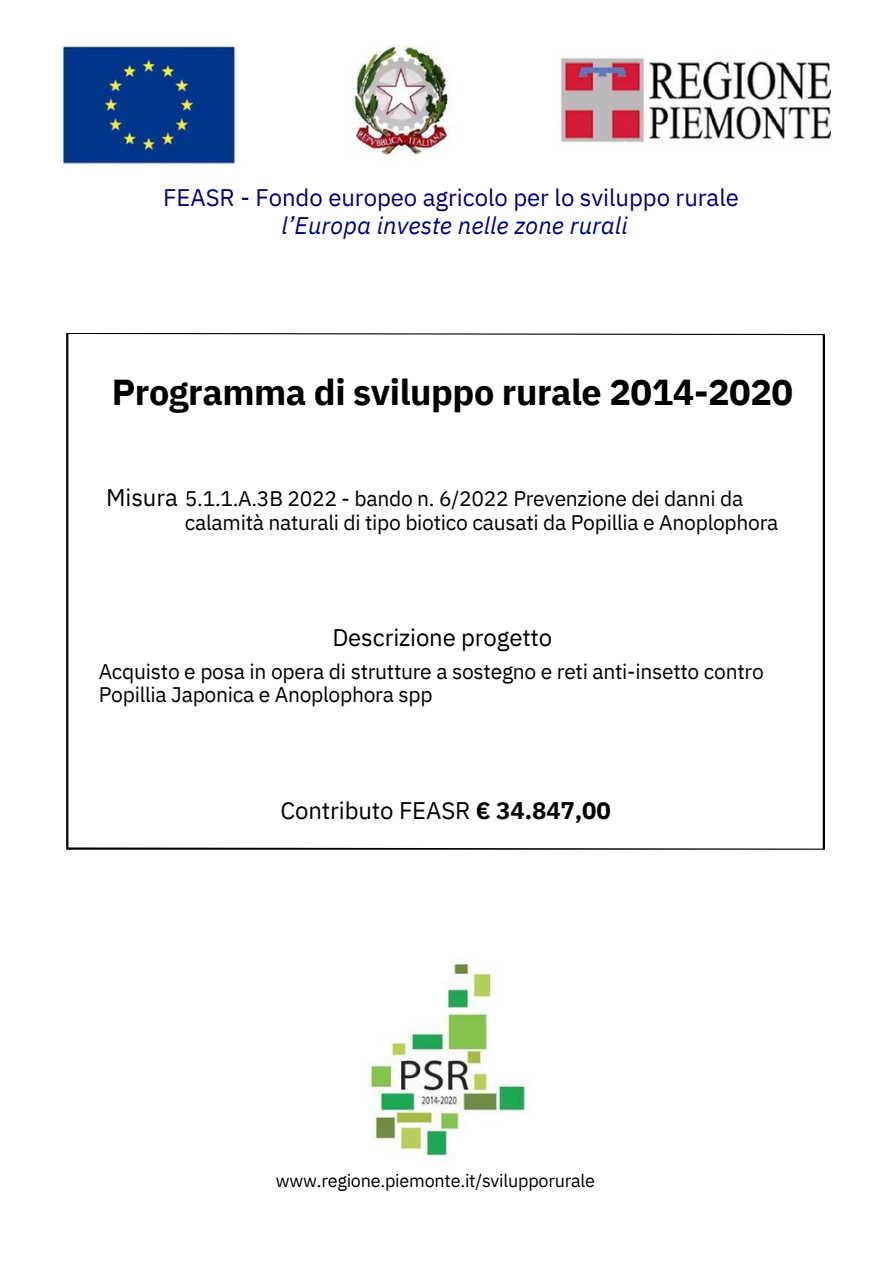
<style>
.page{position:relative;width:894px;height:1264px;background:#fff}
.page>*{position:absolute;margin:0;border:0;box-sizing:border-box;transform-origin:0 0}
.t1{font:700 36px "IBM Plex Sans";letter-spacing:-.015em;color:#000}
.t2{font:24px "IBM Plex Sans";letter-spacing:-.005em;color:#000}
.t3{font:24px "IBM Plex Sans";letter-spacing:-.005em;color:#000080}
.t4{font:italic 24px "IBM Plex Sans";color:#000080}
.t5{font:21px/23.7px "IBM Plex Sans";letter-spacing:-.015em;color:#000}
.t6{font:18px "IBM Plex Sans";letter-spacing:-.015em;color:#000}
.s1{font-weight:700}
</style>
<div class="page">
<svg style="left:66px;top:333px;width:758px;height:516px"></svg>
<img style="left:64px;top:45px;width:766px;height:119px">
<img style="left:361px;top:963px;width:166px;height:195px">
<p class="t3" style="left:163px;top:182px;width:577px">FEASR - Fondo europeo agricolo per lo sviluppo rurale</p>
<p class="t4" style="left:281px;top:209px;width:347px">l’Europa investe nelle zone rurali</p>
<p class="t1" style="left:112px;top:368px;width:682px">Programma di sviluppo rurale 2014-2020</p>
<p class="t2" style="left:106px;top:481px;width:73px">Misura</p>
<p class="t5" style="left:185px;top:486px;width:595px">5.1.1.A.3B 2022 - bando n. 6/2022 Prevenzione dei danni da calamità naturali di tipo biotico causati da Popillia e Anoplophora</p>
<p class="t2" style="left:332px;top:621px;width:221px">Descrizione progetto</p>
<p class="t5" style="left:99px;top:658px;width:666px">Acquisto e posa in opera di strutture a sostegno e reti anti-insetto contro<br>Popillia Japonica e Anoplophora spp</p>
<p class="t2" style="left:280px;top:794px;width:332px">Contributo FEASR <span class="s1">€ 34.847,00</span></p>
<p class="t6" style="left:276px;top:1168px;width:320px">www.regione.piemonte.it/svilupporurale</p>
</div>
